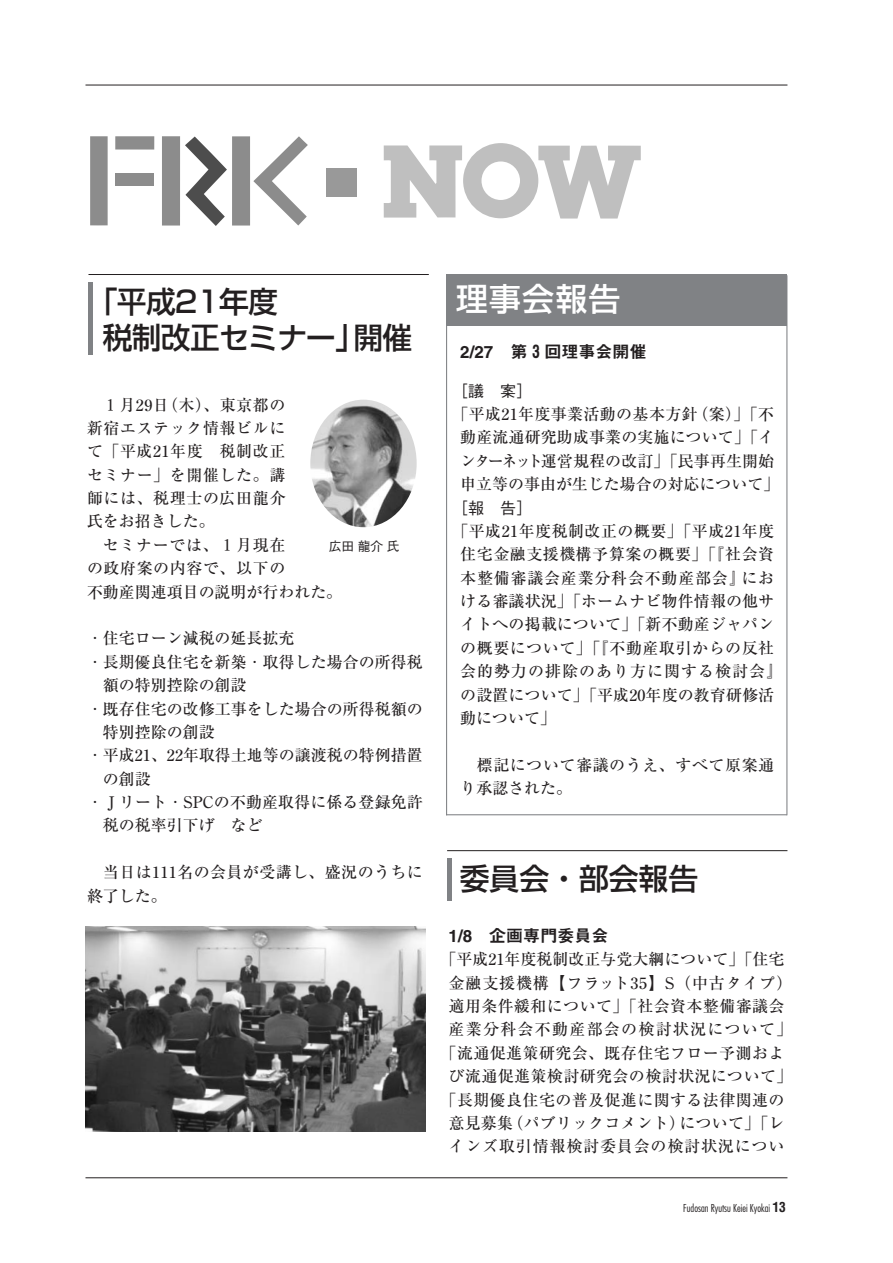
<style>
.page{position:relative;width:893px;height:1263px;background:#fff}
.page>*{position:absolute;margin:0;border:0;box-sizing:border-box;transform-origin:0 0}
.t1{font:500 31.95px "Shin Go";letter-spacing:.04em;color:#fff}
.t2{font:500 29.7px/36.2px "Shin Go";letter-spacing:-.025em;color:#231f20}
.t3{font:16.95px "Midashi Go MB31";color:#231f20}
.t4{font:500 15.9px/23.4px "Ryumin";letter-spacing:.025em;color:#231f20}
.t5{font:500 15.9px "Ryumin";color:#231f20}
.t6{font:500 15.9px "Ryumin";letter-spacing:.005em;color:#231f20}
.t7{font:500 15.9px "Gothic BBB";color:#231f20}
.t8{font:500 12.75px "Gothic BBB";letter-spacing:.14em;color:#231f20}
.t9{font:300 condensed 10.65px "Futura";color:#231f20}
.s1{font-family:"Helvetica";font-weight:700;font-size:13.5px}
</style>
<div class="page">
<div style="left:88px;top:282px;width:5px;height:72px;background:#808285"></div>
<hr style="left:85px;top:1178px;width:702px;height:1px;background:#231f20">
<hr style="left:447px;top:858px;width:4px;height:43px;background:#808285">
<hr style="left:447px;top:850px;width:340px;height:1px;background:#231f20">
<hr style="left:85px;top:85px;width:702px;height:1px;background:#231f20">
<hr style="left:88px;top:274px;width:341px;height:1px;background:#231f20">
<div style="left:446px;top:274px;width:340px;height:51px;background:#808285"></div>
<hr style="left:446px;top:275px;width:1px;height:540px;background:#808285">
<hr style="left:786px;top:275px;width:1px;height:540px;background:#808285">
<hr style="left:446px;top:814px;width:340px;height:1px;background:#808285">
<img style="left:85px;top:927px;width:341px;height:204px">
<img style="left:310px;top:400px;width:106px;height:127px;border-radius:50%">
<svg style="left:90px;top:136px;width:18px;height:89px;background:#8f8f8f"></svg>
<div style="left:115px;top:136px;width:39px;height:14px;background:#8c8c8c"></div>
<div style="left:162px;top:136px;width:18px;height:90px;background:#8c8c8c"></div>
<svg style="left:185px;top:137px;width:42px;height:89px"></svg>
<div style="left:232px;top:136px;width:18px;height:90px;background:#8c8c8c"></div>
<svg style="left:253px;top:136px;width:55px;height:90px"></svg>
<div style="left:115px;top:173px;width:39px;height:13px;background:#8c8c8c"></div>
<svg style="left:383px;top:145px;width:79px;height:73px"></svg>
<svg style="left:538px;top:146px;width:102px;height:73px"></svg>
<div style="left:463px;top:143px;width:75px;height:75px;background:#bfbfbf;border-radius:50%"></div>
<div style="left:481px;top:161px;width:39px;height:39px;background:#fff;border-radius:50%"></div>
<div style="left:326px;top:169px;width:31px;height:28px;background:#999"></div>
<h2 class="t2" style="left:103px;top:287px;width:311px;text-indent:-15px">「平成21年度<br>税制改正セミナー」開催</h2>
<p class="t4" style="left:87px;top:395px;width:200px;text-align:justify;text-indent:16px">１月29日（木）、東京都の新宿エステック情報ビルにて「平成21年度　税制改正セミナー」を開催した。講師には、税理士の広田龍介氏をお招きした。</p>
<p class="t4" style="left:87px;top:535px;width:257px;text-indent:16px">セミナーでは、１月現在<br>の政府案の内容で、以下の<br>不動産関連項目の説明が行われた。</p>
<p class="t5" style="left:87px;top:633px;width:209px">・住宅ローン減税の延長拡充</p>
<p class="t6" style="left:87px;top:656px;width:337px">・長期優良住宅を新築・取得した場合の所得税</p>
<p class="t5" style="left:103px;top:680px;width:145px">額の特別控除の創設</p>
<p class="t6" style="left:87px;top:703px;width:337px">・既存住宅の改修工事をした場合の所得税額の</p>
<p class="t5" style="left:103px;top:726px;width:113px">特別控除の創設</p>
<p class="t5" style="left:87px;top:750px;width:337px">・平成21、22年取得土地等の譲渡税の特例措置</p>
<p class="t4" style="left:103px;top:769px;width:49px">の創設</p>
<p class="t4" style="left:87px;top:793px;width:337px">・Ｊリート・SPCの不動産取得に係る登録免許</p>
<p class="t5" style="left:103px;top:820px;width:161px">税の税率引下げ　など</p>
<p class="t4" style="left:87px;top:863px;width:337px;text-indent:16px">当日は111名の会員が受講し、盛況のうちに終了した。</p>
<p class="t8" style="left:329px;top:542px;width:72px">広田龍介氏</p>
<h1 class="t1" style="left:456px;top:287px;width:166px">理事会報告</h1>
<p class="t3" style="left:460px;top:346px;width:188px">2/27 第３回理事会開催</p>
<p class="t7" style="left:452px;top:385px;width:81px">［議　案］</p>
<p class="t4" style="left:452px;top:405px;width:328px;text-align:center">「平成21年度事業活動の基本方針（案）」「不動産流通研究助成事業の実施について」「インターネット運営規程の改訂」「民事再生開始申立等の事由が生じた場合の対応について」</p>
<p class="t7" style="left:452px;top:502px;width:81px">［報　告］</p>
<p class="t4" style="left:460px;top:522px;width:323px;text-indent:-8px">「平成21年度税制改正の概要」「平成21年度住宅金融支援機構予算案の概要」「『社会資本整備審議会産業分科会不動産部会』における審議状況」「ホームナビ物件情報の他サイトへの掲載について」「新不動産ジャパンの概要について」「『不動産取引からの反社会的勢力の排除のあり方に関する検討会』の設置について」「平成20年度の教育研修活動について」</p>
<p class="t4" style="left:460px;top:755px;width:315px;text-indent:17px">標記について審議のうえ、すべて原案通り承認された。</p>
<h2 class="t2" style="left:460px;top:864px;width:240px">委員会・部会報告</h2>
<p class="t3" style="left:448px;top:929px;width:161px">1/8 企画専門委員会</p>
<p class="t4" style="left:440px;top:950px;width:353px;text-align:center">「平成21年度税制改正与党大綱について」「住宅金融支援機構【フラット35】S（中古タイプ）適用条件緩和について」「社会資本整備審議会産業分科会不動産部会の検討状況について」「流通促進策研究会、既存住宅フロー予測および流通促進策検討研究会の検討状況について」「長期優良住宅の普及促進に関する法律関連の意見募集（パブリックコメント）について」「レインズ取引情報検討委員会の検討状況につい</p>
<p class="t9" style="left:683px;top:1204px;width:104px">Fudosan Ryutsu Keiei Kyokai <span class="s1">13</span></p>
</div>
